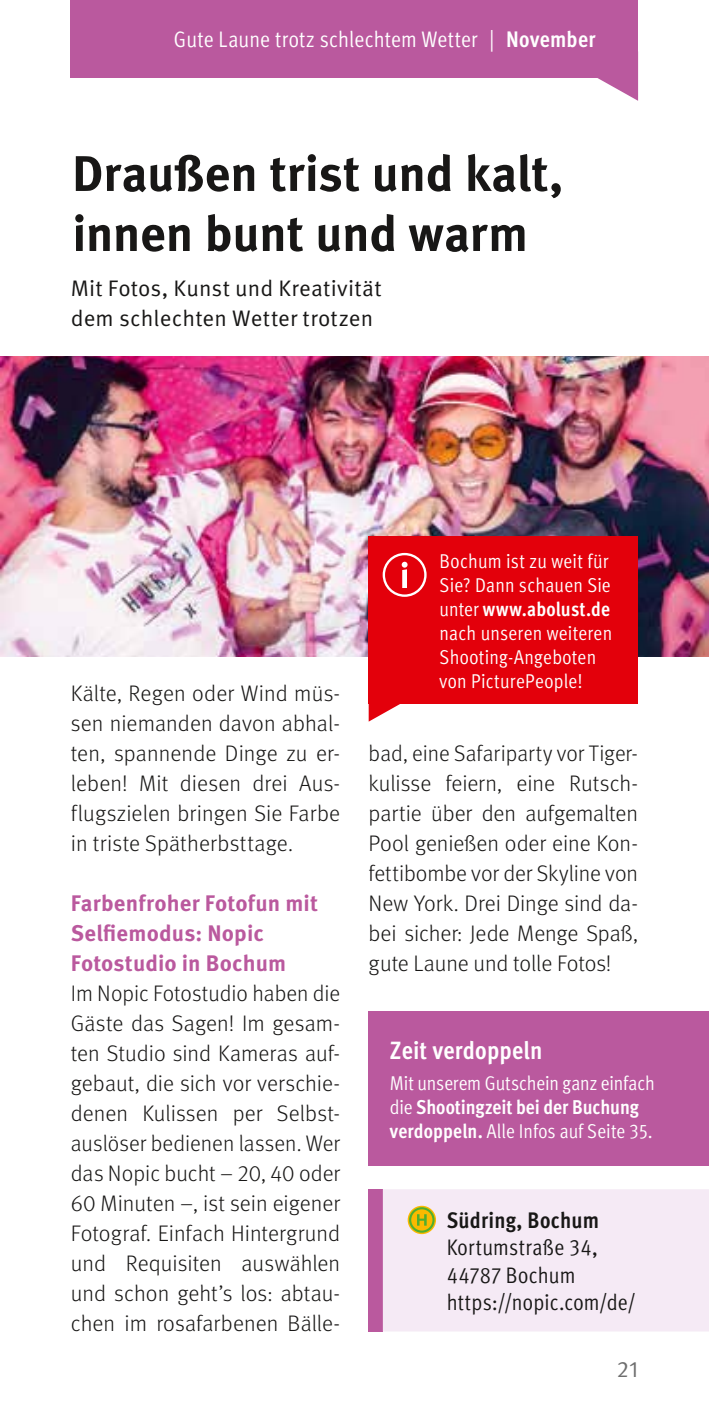
<style>
.page{position:relative;width:709px;height:1418px;background:#fff}
.page>*{position:absolute;margin:0;border:0;box-sizing:border-box;transform-origin:0 0}
.t1{font:700 50px/60px "Meta Pro";letter-spacing:-.01em;color:#181716}
.t2{font:700 condensed 25px "Meta Pro";letter-spacing:.01em;color:#fff}
.t3{font:300 22.5px/30px "Meta Pro";color:#181716;text-align:justify}
.t4{font:700 22.5px/30px "Meta Pro";letter-spacing:.005em;color:#ba599e}
.t5{font:22.5px/30px "Meta Pro";letter-spacing:.01em;color:#181716}
.t6{font:condensed 22.5px/27.5px "Meta Pro";letter-spacing:.01em;color:#181716}
.t7{font:condensed 22.5px "Meta Pro";letter-spacing:.01em;color:#fff}
.t8{font:700 condensed 22.5px "Meta Pro";letter-spacing:.01em;color:#181716}
.t9{font:22.5px "Meta Pro";color:#6e6e6e}
.t10{font:condensed 20px/24px "Meta Pro";letter-spacing:.01em;color:#fff}
.s1{font-weight:700}
</style>
<div class="page">
<svg style="left:597px;top:78px;width:41px;height:23px"></svg>
<div style="left:71px;top:0;width:567px;height:78px;background:#ba599e"></div>
<img style="left:0;top:356px;width:709px;height:300px">
<div style="left:369px;top:1189px;width:14px;height:142px;background:#ba599e"></div>
<div style="left:383px;top:1189px;width:326px;height:142px;background:#f5eaf5"></div>
<svg style="left:407px;top:1205px;width:29px;height:29px"></svg>
<svg style="left:417px;top:1214px;width:9px;height:11px"></svg>
<div style="left:409px;top:1207px;width:25px;height:25px;border:2px solid #50ae2f;border-radius:50%"></div>
<div style="left:369px;top:536px;width:269px;height:168px;background:#e3000b"></div>
<svg style="left:369px;top:704px;width:31px;height:17px"></svg>
<div style="left:382px;top:553px;width:44px;height:44px;border:2px solid #fff;border-radius:50%"></div>
<svg style="left:402px;top:561px;width:5px;height:27px"></svg>
<div style="left:369px;top:1011px;width:340px;height:155px;background:#ba599e"></div>
<p class="t7" style="left:174px;top:23px;width:423px">Gute Laune trotz schlechtem Wetter | <span class="s1">November</span></p>
<h1 class="t1" style="left:72px;top:140px;width:493px">Draußen trist und kalt, innen bunt und warm</h1>
<p class="t5" style="left:71px;top:272px;width:312px">Mit Fotos, Kunst und Kreativität dem schlechten Wetter trotzen</p>
<p class="t3" style="left:71px;top:677px;width:271px">Kälte, Regen oder Wind müs&shy;sen niemanden davon abhal&shy;ten, spannende Dinge zu er&shy;leben! Mit diesen drei Aus&shy;flugszielen bringen Sie Farbe in triste Spätherbsttage.</p>
<p class="t4" style="left:71px;top:887px;width:249px">Farbenfroher Fotofun mit<br>Selfiemodus: Nopic<br>Fotostudio in Bochum</p>
<p class="t3" style="left:71px;top:977px;width:271px">Im Nopic Fotostudio haben die Gäste das Sagen! Im gesam&shy;ten Studio sind Kameras auf&shy;gebaut, die sich vor verschie&shy;denen Kulissen per Selbst&shy;auslöser bedienen lassen. Wer das Nopic bucht – 20, 40 oder 60 Minuten –, ist sein eigener Fotograf. Einfach Hintergrund und Requisiten auswählen und schon geht’s los: abtau&shy;chen im rosafarbenen Bälle-</p>
<p class="t10" style="left:439px;top:547px;width:174px">Bochum ist zu weit für<br>Sie? Dann schauen Sie unter <span class="s1">www.abolust.de </span>nach unseren weiteren<br>Shooting-Angeboten von PicturePeople!</p>
<p class="t3" style="left:368px;top:737px;width:271px">bad, eine Safariparty vor Tiger&shy;kulisse feiern, eine Rutsch&shy;partie über den aufgemalten Pool genießen oder eine Kon&shy;fettibombe vor der Skyline von New York. Drei Dinge sind da&shy;bei sicher: Jede Menge Spaß, gute Laune und tolle Fotos!</p>
<p class="t2" style="left:390px;top:1031px;width:154px">Zeit verdoppeln</p>
<p class="t10" style="left:390px;top:1069px;width:266px">Mit unserem Gutschein ganz einfach die <span class="s1">Shootingzeit bei der Buchung verdoppeln.</span> Alle Infos auf Seite 35.</p>
<p class="t8" style="left:446px;top:1202px;width:154px">Südring, Bochum</p>
<p class="t6" style="left:446px;top:1232px;width:190px">Kortumstraße 34,<br>44787 Bochum https://nopic.com/de/</p>
<p class="t9" style="left:616px;top:1351px;width:23px">21</p>
</div>
